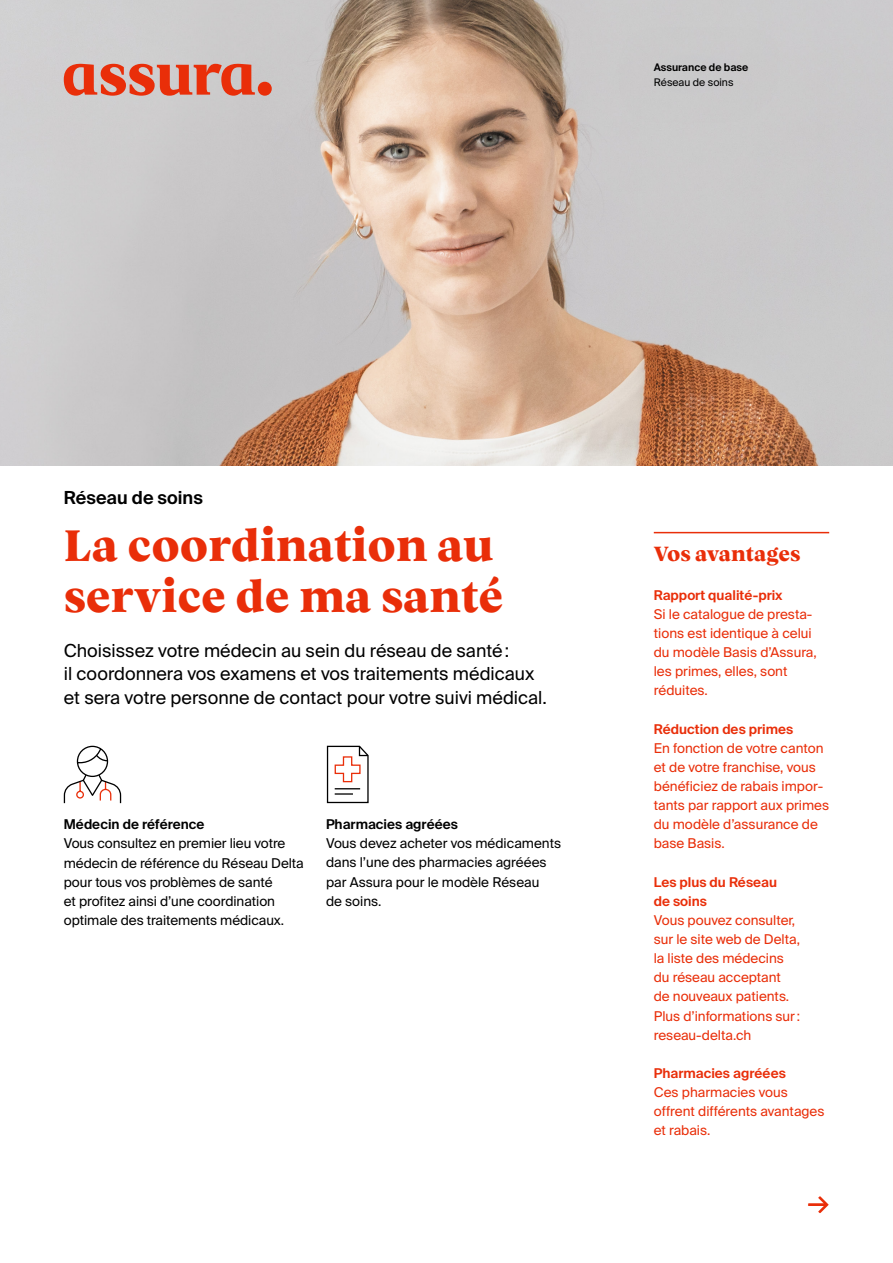
<style>
.page{position:relative;width:893px;height:1263px;background:#fff}
.page>*{position:absolute;margin:0;border:0;box-sizing:border-box;transform-origin:0 0}
.t1{font:800 45px/51px "Vesterbro";color:#e92e09}
.t2{font:27px "Suisse Intl";color:#e92e09}
.t3{font:800 21px "Vesterbro";color:#e92e09}
.t4{font:18px/23.4px "Suisse Intl";color:#000}
.t5{font:600 18px "Suisse Intl";color:#000}
.t6{font:13.5px/19.2px "Suisse Intl";color:#e92e09}
.t7{font:13.5px/19.2px "Suisse Intl";letter-spacing:-.005em;color:#000}
.t8{font:600 13.5px/19.2px "Suisse Intl";color:#e92e09}
.t9{font:600 13.5px "Suisse Intl";color:#000}
.t10{font:600 10.5px "Suisse Intl";color:#000}
.t11{font:10.5px "Suisse Intl";color:#000}
</style>
<div class="page">
<svg style="left:64px;top:745px;width:58px;height:59px"></svg>
<svg style="left:327px;top:746px;width:42px;height:57px"></svg>
<img style="left:0;top:0;width:893px;height:466px">
<div style="left:618px;top:26px;width:163px;height:98px;background:#cac9ca"></div>
<hr style="left:654px;top:532px;width:175px;height:1px;background:#e92e09">
<svg style="left:64px;top:64px;width:208px;height:32px;background:#db7864"></svg>
<p class="t10" style="left:654px;top:62px;width:96px">Assurance de base</p>
<p class="t11" style="left:654px;top:76px;width:81px">Réseau de soins</p>
<h3 class="t5" style="left:64px;top:487px;width:141px">Réseau de soins</h3>
<h1 class="t1" style="left:64px;top:518px;width:441px">La coordination au service de ma santé</h1>
<h3 class="t4" style="left:64px;top:639px;width:485px">Choisissez votre médecin au sein du réseau de santé:<br>il coordonnera vos examens et vos traitements médicaux et sera votre personne de contact pour votre suivi médical.</h3>
<p class="t9" style="left:64px;top:817px;width:142px">Médecin de référence</p>
<p class="t7" style="left:64px;top:834px;width:242px">Vous consultez en premier lieu votre médecin de référence du Réseau Delta pour tous vos problèmes de santé<br>et profitez ainsi d’une coordination optimale des traitements médicaux.</p>
<p class="t9" style="left:326px;top:817px;width:134px">Pharmacies agréées</p>
<p class="t7" style="left:326px;top:834px;width:237px">Vous devez acheter vos médicaments dans l’une des pharmacies agréées par Assura pour le modèle Réseau<br>de soins.</p>
<h3 class="t3" style="left:654px;top:538px;width:148px">Vos avantages</h3>
<p class="t8" style="left:654px;top:585px;width:130px">Rapport qualité-prix</p>
<p class="t6" style="left:654px;top:604px;width:165px">Si le catalogue de presta&shy;tions est identique à celui du modèle Basis d’Assura, les primes, elles, sont réduites.</p>
<p class="t8" style="left:654px;top:719px;width:141px">Réduction des primes</p>
<p class="t6" style="left:654px;top:738px;width:177px">En fonction de votre canton et de votre franchise, vous bénéficiez de rabais impor&shy;tants par rapport aux primes du modèle d’assurance de base Basis.</p>
<p class="t8" style="left:654px;top:872px;width:125px">Les plus du Réseau de soins</p>
<p class="t6" style="left:654px;top:910px;width:148px">Vous pouvez consulter, sur le site web de Delta, la liste des médecins du réseau acceptant de nouveaux patients.<br>Plus d’informations sur: reseau-delta.ch</p>
<p class="t8" style="left:654px;top:1064px;width:134px">Pharmacies agréées</p>
<p class="t6" style="left:654px;top:1083px;width:172px">Ces pharmacies vous offrent différents avantages et rabais.</p>
<h2 class="t2" style="left:808px;top:1187px;width:23px">→</h2>
</div>
